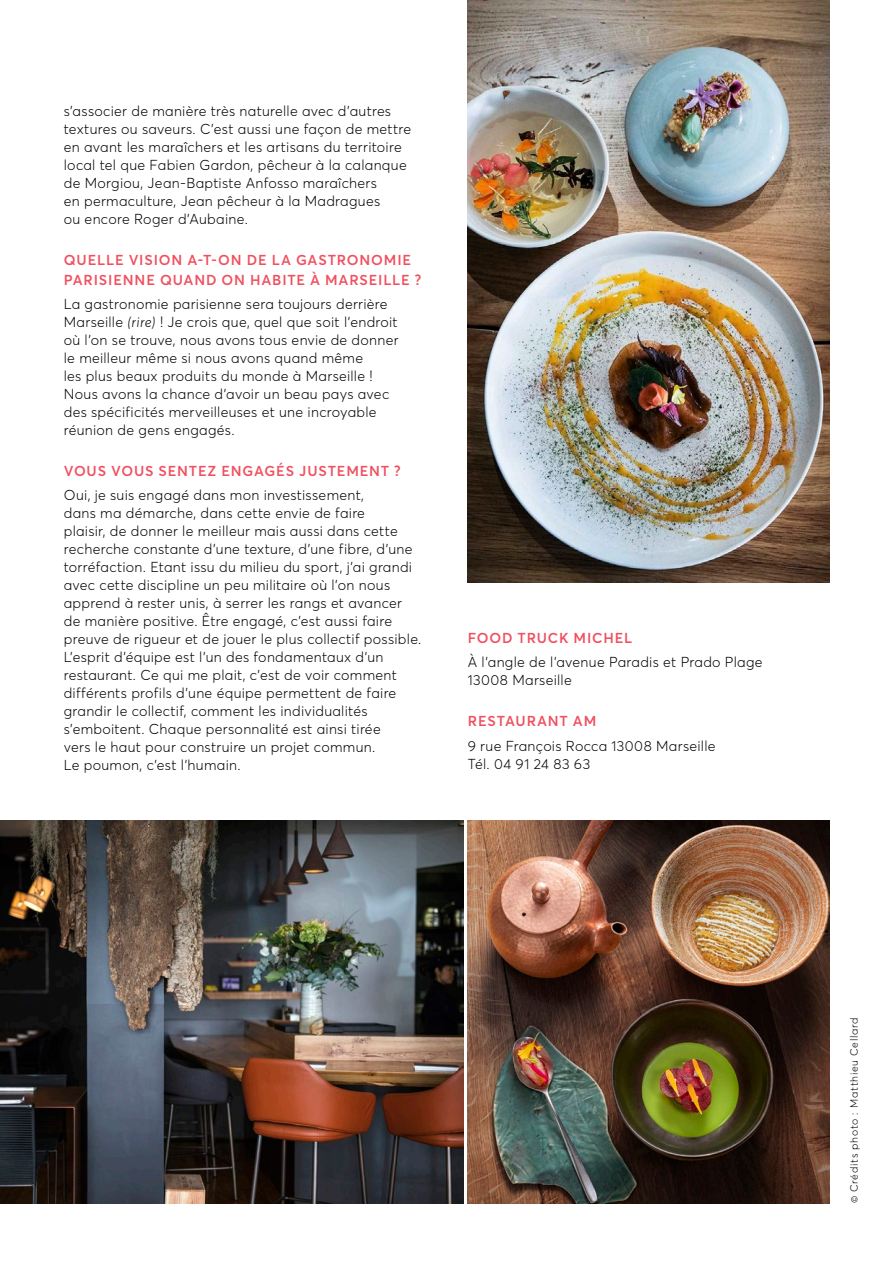
<style>
.page{position:relative;width:893px;height:1263px;background:#fff}
.page>*{position:absolute;margin:0;border:0;box-sizing:border-box;transform-origin:0 0}
.t1{font:300 14.25px/18px "Averta";letter-spacing:.02em;color:#000}
.t2{font:600 14.25px/19.5px "Averta";letter-spacing:.055em;color:#f0505f}
.t3{font:300 10.5px "Averta";letter-spacing:.07em;color:#000}
.s1{font-style:italic}
</style>
<div class="page">
<img style="left:0;top:821px;width:463px;height:382px">
<img style="left:468px;top:821px;width:361px;height:382px">
<img style="left:468px;top:0;width:361px;height:583px">
<p class="t1" style="left:64px;top:102px;width:349px">s’associer de manière très naturelle avec d’autres textures ou saveurs. C’est aussi une façon de mettre en avant les maraîchers et les artisans du territoire local tel que Fabien Gardon, pêcheur à la calanque de Morgiou, Jean-Baptiste Anfosso maraîchers<br>en permaculture, Jean pêcheur à la Madragues<br>ou encore Roger d’Aubaine.</p>
<p class="t2" style="left:64px;top:250px;width:359px">QUELLE VISION A-T-ON DE LA GASTRONOMIE<br>PARISIENNE QUAND ON HABITE À MARSEILLE ?</p>
<p class="t1" style="left:64px;top:295px;width:336px">La gastronomie parisienne sera toujours derrière Marseille <span class="s1">(rire)</span> ! Je crois que, quel que soit l’endroit où l’on se trouve, nous avons tous envie de donner le meilleur même si nous avons quand même<br>les plus beaux produits du monde à Marseille !<br>Nous avons la chance d’avoir un beau pays avec des spécificités merveilleuses et une incroyable réunion de gens engagés.</p>
<p class="t2" style="left:64px;top:461px;width:339px">VOUS VOUS SENTEZ ENGAGÉS JUSTEMENT ?</p>
<p class="t1" style="left:64px;top:486px;width:359px">Oui, je suis engagé dans mon investissement,<br>dans ma démarche, dans cette envie de faire<br>plaisir, de donner le meilleur mais aussi dans cette recherche constante d’une texture, d’une fibre, d’une torréfaction. Etant issu du milieu du sport, j’ai grandi avec cette discipline un peu militaire où l’on nous apprend à rester unis, à serrer les rangs et avancer de manière positive. Être engagé, c’est aussi faire preuve de rigueur et de jouer le plus collectif possible.<br>L’esprit d’équipe est l’un des fondamentaux d’un restaurant. Ce qui me plait, c’est de voir comment différents profils d’une équipe permettent de faire grandir le collectif, comment les individualités s’emboitent. Chaque personnalité est ainsi tirée<br>vers le haut pour construire un projet commun.<br>Le poumon, c’est l’humain.</p>
<p class="t2" style="left:468px;top:628px;width:166px">FOOD TRUCK MICHEL</p>
<p class="t1" style="left:468px;top:653px;width:296px">À l’angle de l’avenue Paradis et Prado Plage<br>13008 Marseille</p>
<p class="t2" style="left:468px;top:711px;width:130px">RESTAURANT AM</p>
<p class="t1" style="left:468px;top:736px;width:249px">9 rue François Rocca 13008 Marseille<br>Tél. 04 91 24 83 63</p>
<p class="t3" style="left:848px;top:1203px;width:188px;rotate:-90deg">© Crédits photo : Matthieu Cellard</p>
</div>
